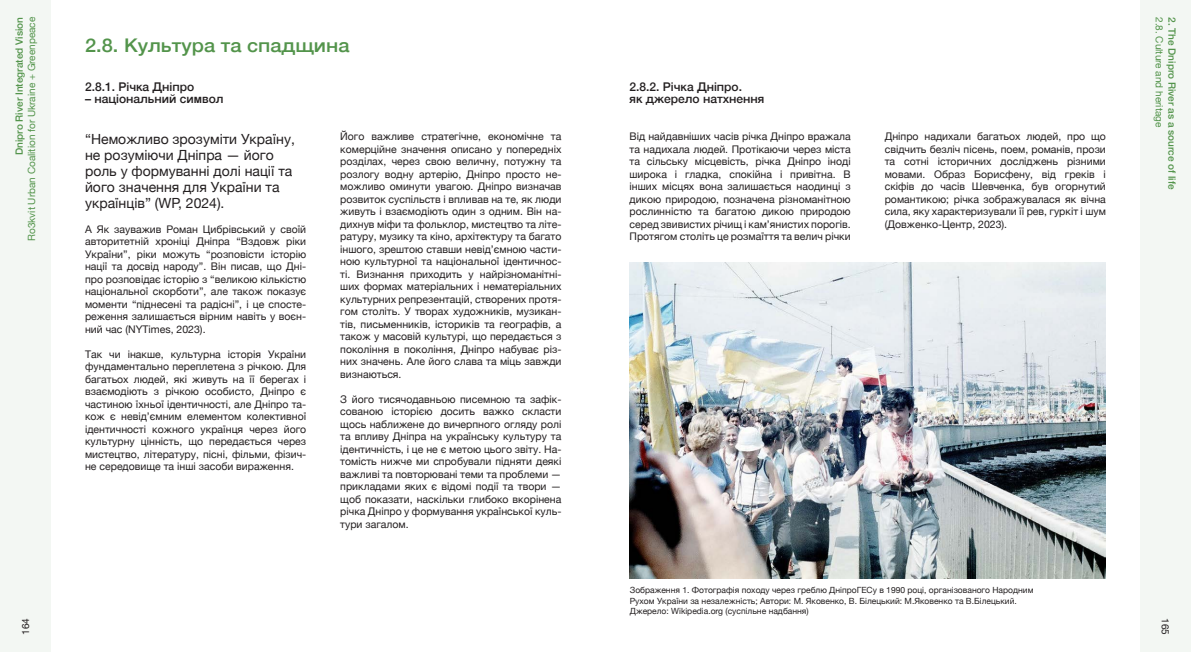
<style>
.page{position:relative;width:1191px;height:652px;background:#fff}
.page>*{position:absolute;margin:0;border:0;box-sizing:border-box;transform-origin:0 0}
.t1{font:500 18.8px "Helvetica Neue";color:#53944b;scale:1.06 1}
.t2{font:14px/16px "Helvetica Neue";color:#231f20}
.t3{font:500 12px/12px "Helvetica Neue";color:#231f20}
.t4{font:10.5px/12.5px "Helvetica Neue";color:#231f20;text-align:justify}
.t5{font:10px "Helvetica Neue";color:#53944b}
.t6{font:500 10px "Helvetica Neue";color:#53944b}
.t7{font:10px "Helvetica Neue";color:#231f20}
.t8{font:8.5px/10.5px "Helvetica Neue";color:#231f20}
</style>
<div class="page">
<div style="left:0;top:0;width:51px;height:652px;background:#f3f7f3"></div>
<div style="left:1140px;top:0;width:51px;height:652px;background:#f3f7f3"></div>
<img style="left:629px;top:262px;width:476px;height:316px">
<p class="t6" style="left:13px;top:155px;width:140px;rotate:-90deg">Dnipro River Integrated Vision</p>
<p class="t5" style="left:26px;top:241px;width:225px;rotate:-90deg">Ro3kvit Urban Coalition for Ukraine + Greenpeace</p>
<p class="t7" style="left:18px;top:635px;width:18px;rotate:-90deg">164</p>
<h1 class="t1" style="left:85px;top:34px;width:251px">2.8. Культура та спадщина</h1>
<p class="t3" style="left:85px;top:81px;width:111px">2.8.1. Річка Дніпро</p>
<p class="t3" style="left:85px;top:93px;width:140px">– національний символ</p>
<h2 class="t2" style="left:85px;top:132px;width:211px">“Неможливо зрозуміти Україну, не розуміючи Дніпра — його роль у формуванні долі нації та його значення для України та українців” (WP, 2024).</h2>
<p class="t4" style="left:85px;top:223px;width:223px">A Як зауважив Роман Цибрівський у своїй авторитетній хроніці Дніпра “Вздовж ріки України”, ріки можуть “розповісти історію нації та досвід народу”. Він писав, що Дні&shy;про розповідає історію з “великою кількістю національної скорботи”, але також показує моменти “піднесені та радісні”, і це спосте&shy;реження залишається вірним навіть у воєн&shy;ний час (NYTimes, 2023).</p>
<p class="t4" style="left:85px;top:348px;width:223px">Так чи інакше, культурна історія України фундаментально переплетена з річкою. Для багатьох людей, які живуть на її берегах і взаємодіють з річкою особисто, Дніпро є частиною їхньої ідентичності, але Дніпро та&shy;кож є невід’ємним елементом колективної ідентичності кожного українця через його культурну цінність, що передається через мистецтво, літературу, пісні, фільми, фізич&shy;не середовище та інші засоби вираження.</p>
<p class="t4" style="left:340px;top:131px;width:223px">Його важливе стратегічне, економічне та комерційне значення описано у попередніх розділах, через свою величну, потужну та розлогу водну артерію, Дніпро просто не&shy;можливо оминути увагою. Дніпро визначав розвиток суспільств і впливав на те, як люди живуть і взаємодіють один з одним. Він на&shy;дихнув міфи та фольклор, мистецтво та літе&shy;ратуру, музику та кіно, архітектуру та багато іншого, зрештою ставши невід’ємною части&shy;ною культурної та національної ідентичнос&shy;ті. Визнання приходить у найрізноманітні&shy;ших формах матеріальних і нематеріальних культурних репрезентацій, створених протя&shy;гом століть. У творах художників, музикан&shy;тів, письменників, істориків та географів, а також у масовій культурі, що передається з покоління в покоління, Дніпро набуває різ&shy;них значень. Але його слава та міць завжди визнаються.</p>
<p class="t4" style="left:340px;top:393px;width:223px">З його тисячодавньою писемною та зафік&shy;сованою історією досить важко скласти щось наближене до вичерпного огляду ролі та впливу Дніпра на українську культуру та ідентичність, і це не є метою цього звіту. На&shy;томість нижче ми спробували підняти деякі важливі та повторювані теми та проблеми — прикладами яких є відомі події та твори — щоб показати, наскільки глибоко вкорінена річка Дніпро у формування української куль&shy;тури загалом.</p>
<p class="t3" style="left:629px;top:81px;width:136px">2.8.2. Річка Дніпро.<br>як джерело натхнення</p>
<p class="t4" style="left:629px;top:131px;width:223px">Від найдавніших часів річка Дніпро вражала та надихала людей. Протікаючи через міста та сільську місцевість, річка Дніпро іноді широка і гладка, спокійна і привітна. В інших місцях вона залишається наодинці з дикою природою, позначена різноманітною рослинністю та багатою дикою природою серед звивистих річищ і кам’янистих порогів.<br>Протягом століть це розмаїття та велич річки</p>
<p class="t4" style="left:884px;top:131px;width:223px">Дніпро надихали багатьох людей, про що свідчить безліч пісень, поем, романів, прози та сотні історичних досліджень різними мовами. Образ Борисфену, від греків і скіфів до часів Шевченка, був огорнутий романтикою; річка зображувалася як вічна сила, яку характеризували її рев, гуркіт і шум (Довженко-Центр, 2023).</p>
<p class="t5" style="left:1165px;top:17px;width:112px;rotate:90deg">2.8. Culture and heritage</p>
<p class="t6" style="left:1178px;top:17px;width:174px;rotate:90deg">2. The Dnipro River as a source of life</p>
<p class="t8" style="left:630px;top:585px;width:405px">Зображення 1. Фотографія походу через греблю ДніпроГЕСу в 1990 році, організованого Народним<br>Рухом України за незалежність; Автори: М. Яковенко, В. Білецький: М.Яковенко та В.Білецький.<br>Джерело: Wikipedia.org (суспільне надбання)</p>
<p class="t7" style="left:1172px;top:618px;width:18px;rotate:90deg">165</p>
</div>
